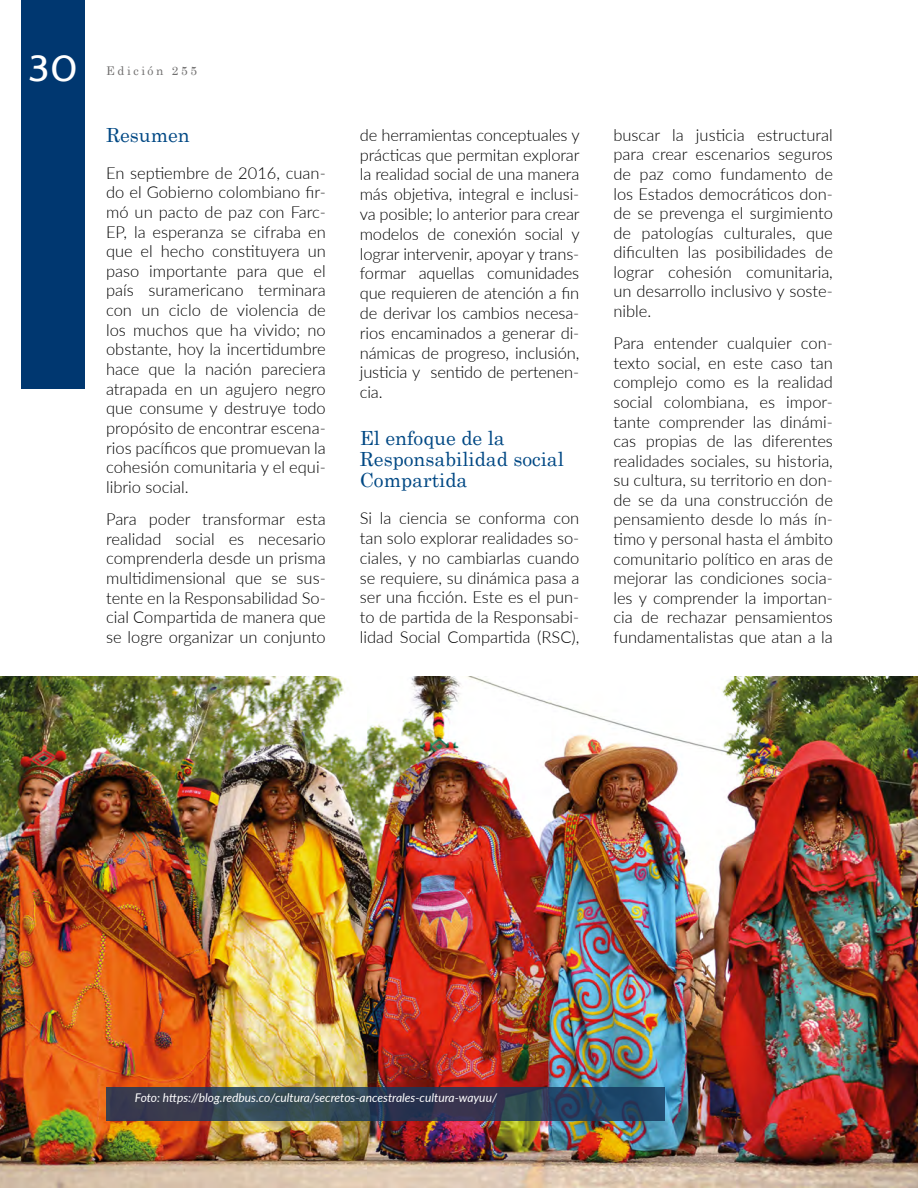
<style>
.page{position:relative;width:918px;height:1188px;background:#fff}
.page>*{position:absolute;margin:0;border:0;box-sizing:border-box;transform-origin:0 0}
.t1{font:36px "Cabin";color:#fff;scale:1.1 1}
.t2{font:19.5px/21.3px "Century";color:#004884}
.t3{font:300 16.5px/19.5px "Lato";color:#000;text-align:justify}
.t4{font:italic 12px "Lato";color:#fff}
.t5{font:12px "Century";letter-spacing:.22em;color:#706f6f}
</style>
<div class="page">
<img style="left:0;top:677px;width:918px;height:511px">
<svg style="left:106px;top:1087px;width:558px;height:34px"></svg>
<div style="left:21px;top:0;width:64px;height:389px;background:#003770"></div>
<h1 class="t1" style="left:28px;top:46px;width:47px">30</h1>
<p class="t5" style="left:106px;top:61px;width:93px">Edición 255</p>
<p class="t2" style="left:106px;top:123px;width:85px">Resumen</p>
<p class="t3" style="left:106px;top:162px;width:221px">En septiembre de 2016, cuan&shy;do el Gobierno colombiano fir&shy;mó un pacto de paz con Farc-EP, la esperanza se cifraba en que el hecho constituyera un paso importante para que el país suramericano terminara con un ciclo de violencia de los muchos que ha vivido; no obstante, hoy la incertidumbre hace que la nación pareciera atrapada en un agujero negro que consume y destruye todo propósito de encontrar escena&shy;rios pacíficos que promuevan la cohesión comunitaria y el equi&shy;librio social.</p>
<p class="t3" style="left:106px;top:509px;width:221px">Para poder transformar esta realidad social es necesario comprenderla desde un prisma multidimensional que se sus&shy;tente en la Responsabilidad So&shy;cial Compartida de manera que se logre organizar un conjunto</p>
<p class="t3" style="left:360px;top:125px;width:221px">de herramientas conceptuales y prácticas que permitan explorar la realidad social de una manera más objetiva, integral e inclusi&shy;va posible; lo anterior para crear modelos de conexión social y lograr intervenir, apoyar y trans&shy;formar aquellas comunidades que requieren de atención a fin de derivar los cambios necesa&shy;rios encaminados a generar di&shy;námicas de progreso, inclusión, justicia y sentido de pertenen&shy;cia.</p>
<p class="t2" style="left:360px;top:425px;width:206px">El enfoque de la<br>Responsabilidad social<br>Compartida</p>
<p class="t3" style="left:360px;top:508px;width:221px">Si la ciencia se conforma con tan solo explorar realidades so&shy;ciales, y no cambiarlas cuando se requiere, su dinámica pasa a ser una ficción. Este es el pun&shy;to de partida de la Responsabi&shy;lidad Social Compartida (RSC),</p>
<p class="t3" style="left:613px;top:125px;width:221px">buscar la justicia estructural para crear escenarios seguros de paz como fundamento de los Estados democráticos don&shy;de se prevenga el surgimiento de patologías culturales, que dificulten las posibilidades de lograr cohesión comunitaria, un desarrollo inclusivo y soste&shy;nible.</p>
<p class="t3" style="left:613px;top:333px;width:221px">Para entender cualquier con&shy;texto social, en este caso tan complejo como es la realidad social colombiana, es impor&shy;tante comprender las dinámi&shy;cas propias de las diferentes realidades sociales, su historia, su cultura, su territorio en don&shy;de se da una construcción de pensamiento desde lo más ín&shy;timo y personal hasta el ámbito comunitario político en aras de mejorar las condiciones socia&shy;les y comprender la importan&shy;cia de rechazar pensamientos fundamentalistas que atan a la</p>
<p class="t4" style="left:135px;top:1089px;width:364px">Foto: https://blog.redbus.co/cultura/secretos-ancestrales-cultura-wayuu/</p>
</div>
